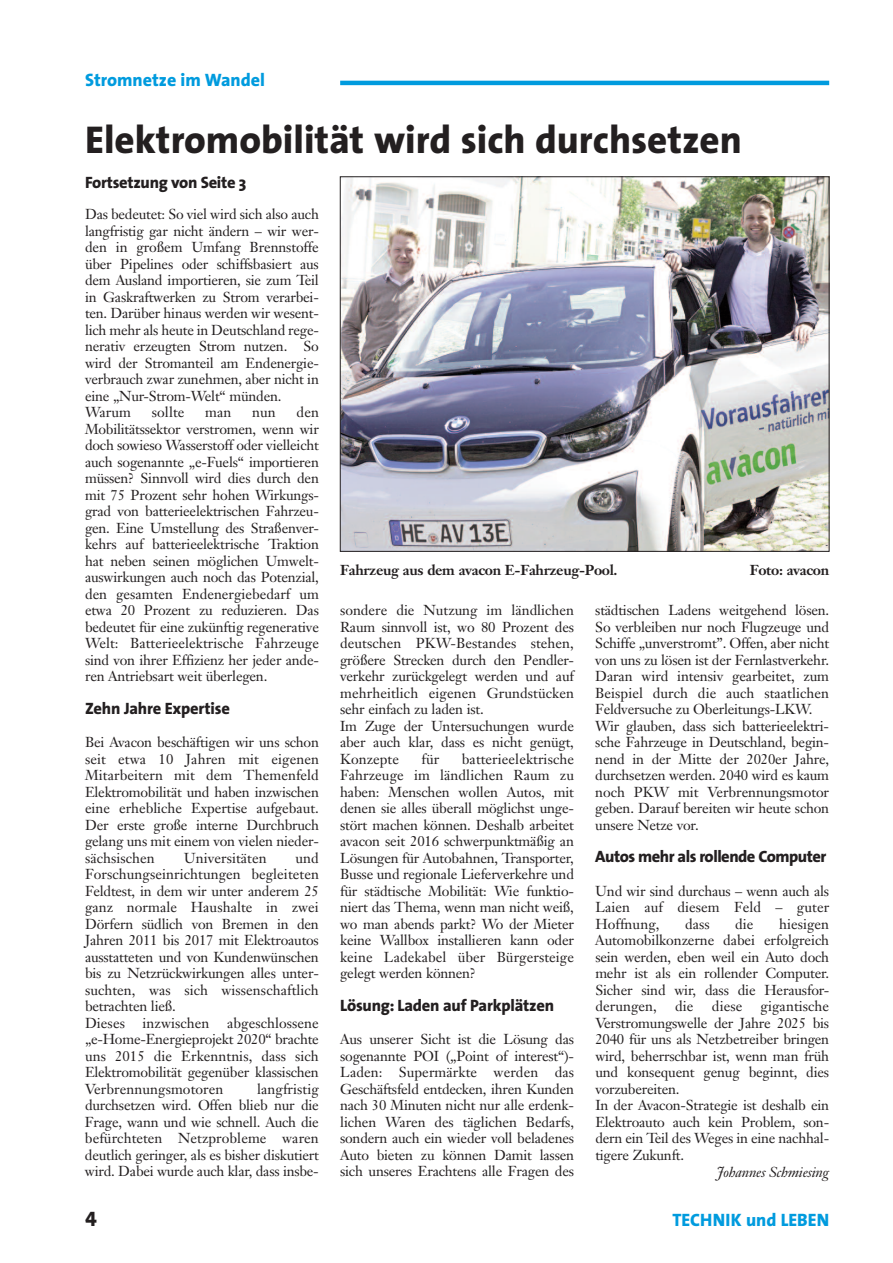
<style>
.page{position:relative;width:893px;height:1263px;background:#fff}
.page>*{position:absolute;margin:0;border:0;box-sizing:border-box;transform-origin:0 0}
.t1{font:800 39px "The Sans";color:#231f20}
.t2{font:21px "The Sans Extra Bold Caps";color:#231f20}
.t3{font:800 18px "The Sans";color:#009bde}
.t4{font:800 16.5px "The Sans";letter-spacing:-.02em;color:#231f20}
.t5{font:14.25px/16.5px "Janson Text";letter-spacing:-.015em;color:#231f20;text-align:justify}
.t6{font:700 14.25px "Janson Text";letter-spacing:-.02em;color:#231f20}
.t7{font:italic 14.25px "Janson Text";letter-spacing:-.015em;color:#231f20}
.t8{font:14.25px "Janson Text";letter-spacing:.005em;color:#231f20}
</style>
<div class="page">
<hr style="left:340px;top:81px;width:489px;height:4px;background:#009bde">
<img style="left:342px;top:179px;width:485px;height:370px">
<p class="t3" style="left:85px;top:72px;width:182px">Stromnetze im Wandel</p>
<h1 class="t1" style="left:85px;top:124px;width:658px">Elektromobilität wird sich durchsetzen</h1>
<p class="t4" style="left:85px;top:175px;width:163px">Fortsetzung von Seite 3</p>
<p class="t5" style="left:85px;top:207px;width:235px;text-align:left">Das bedeutet: So viel wird sich also auch langfristig gar nicht ändern – wir wer&shy;den in großem Umfang Brennstoffe über Pipelines oder schiffsbasiert aus dem Ausland importieren, sie zum Teil in Gaskraftwerken zu Strom verarbei&shy;ten. Darüber hinaus werden wir wesent&shy;lich mehr als heute in Deutschland rege&shy;nerativ erzeugten Strom nutzen. So wird der Stromanteil am Endenergie&shy;verbrauch zwar zunehmen, aber nicht in eine „Nur-Strom-Welt“ münden.<br>Warum</p>
<p class="t5" style="left:85px;top:405px;width:235px;text-indent:212px">den Mobilitätssektor verstromen, wenn wir doch sowieso Wasserstoff oder vielleicht auch sogenannte „e-Fuels“ importieren müssen? Sinnvoll wird dies durch den mit 75 Prozent sehr hohen Wirkungs&shy;grad von batterieelektrischen Fahrzeu&shy;gen. Eine Umstellung des Straßenver&shy;kehrs auf batterieelektrische Traktion hat neben seinen möglichen Umwelt&shy;auswirkungen auch noch das Potenzial, den gesamten Endenergiebedarf um etwa 20 Prozent zu reduzieren. Das bedeutet für eine zukünftig regenerative Welt: Batterieelektrische Fahrzeuge sind von ihrer Effizienz her jeder ande&shy;ren Antriebsart weit überlegen.</p>
<p class="t4" style="left:85px;top:701px;width:146px">Zehn Jahre Expertise</p>
<p class="t5" style="left:85px;top:735px;width:235px">Bei Avacon beschäftigen wir uns schon seit etwa 10 Jahren mit eigenen Mitarbeitern mit dem Themenfeld Elektromobilität und haben inzwischen eine erhebliche Expertise aufgebaut.<br>Der erste große interne Durchbruch gelang uns mit einem von vielen nieder&shy;sächsischen</p>
<p class="t5" style="left:152px;top:405px;width:34px">sollte</p>
<p class="t5" style="left:205px;top:405px;width:28px">man</p>
<p class="t5" style="left:252px;top:405px;width:25px">nun</p>
<p class="t6" style="left:340px;top:564px;width:279px">Fahrzeug aus dem avacon E-Fahrzeug-Pool.</p>
<p class="t6" style="left:750px;top:564px;width:81px">Foto: avacon</p>
<p class="t5" style="left:595px;top:603px;width:235px;text-align:left">städtischen Ladens weitgehend lösen.<br>So verbleiben nur noch Flugzeuge und Schiffe „unverstromt”. Offen, aber nicht von uns zu lösen ist der Fernlastverkehr.<br>Daran wird intensiv gearbeitet, zum Beispiel durch die auch staatlichen Feldversuche zu Oberleitungs-LKW.<br>Wir glauben, dass sich batterieelektri&shy;sche Fahrzeuge in Deutschland, begin&shy;nend in der Mitte der 2020er Jahre, durchsetzen werden. 2040 wird es kaum noch PKW mit Verbrennungsmotor geben. Darauf bereiten wir heute schon unsere Netze vor.</p>
<p class="t4" style="left:595px;top:850px;width:233px">Autos mehr als rollende Computer</p>
<p class="t5" style="left:595px;top:884px;width:235px">Und wir sind durchaus – wenn auch als Laien auf diesem Feld – guter Hoffnung,</p>
<p class="t5" style="left:340px;top:603px;width:235px;text-align:left">sondere die Nutzung im ländlichen<br>Raum sinnvoll ist, wo 80 Prozent des deutschen PKW-Bestandes stehen, größere Strecken durch den Pendler&shy;verkehr zurückgelegt werden und auf mehrheitlich eigenen Grundstücken sehr einfach zu laden ist.<br>Im Zuge der Untersuchungen wurde aber auch klar, dass es nicht genügt,<br>Konzepte</p>
<p class="t5" style="left:340px;top:752px;width:235px;text-indent:122px">batterieelektrische Fahrzeuge im ländlichen Raum zu haben: Menschen wollen Autos, mit denen sie alles überall möglichst unge&shy;stört machen können. Deshalb arbeitet avacon seit 2016 schwerpunktmäßig an Lösungen für Autobahnen, Transporter, Busse und regionale Lieferverkehre und für städtische Mobilität: Wie funktio&shy;niert das Thema, wenn man nicht weiß, wo man abends parkt? Wo der Mieter keine Wallbox installieren kann oder keine Ladekabel über Bürgersteige gelegt werden können?</p>
<p class="t4" style="left:340px;top:998px;width:215px">Lösung: Laden auf Parkplätzen</p>
<p class="t5" style="left:340px;top:1032px;width:235px">Aus unserer Sicht ist die Lösung das sogenannte POI („Point of interest“)- Laden: Supermärkte werden das Geschäftsfeld entdecken, ihren Kunden nach 30 Minuten nicht nur alle erdenk&shy;lichen Waren des täglichen Bedarfs, sondern auch ein wieder voll beladenes Auto bieten zu können Damit lassen sich unseres Erachtens alle Fragen des</p>
<p class="t5" style="left:421px;top:752px;width:19px">für</p>
<p class="t5" style="left:85px;top:851px;width:235px;text-align:left;text-indent:211px">und<br>Forschungseinrichtungen begleiteten<br>Feldtest, in dem wir unter anderem 25 ganz normale Haushalte in zwei<br>Dörfern südlich von Bremen in den<br>Jahren 2011 bis 2017 mit Elektroautos ausstatteten und von Kundenwünschen bis zu Netzrückwirkungen alles unter&shy;suchten, was sich wissenschaftlich betrachten ließ.<br>Dieses inzwischen abgeschlossene „e-Home-Energieprojekt 2020“ brachte uns 2015 die Erkenntnis, dass sich<br>Elektromobilität gegenüber klassischen<br>Verbrennungsmotoren</p>
<p class="t8" style="left:184px;top:852px;width:84px">Universitäten</p>
<p class="t5" style="left:595px;top:917px;width:235px;text-indent:184px">hiesigen Automobilkonzerne dabei erfolgreich sein werden, eben weil ein Auto doch mehr ist als ein rollender Computer.<br>Sicher sind wir, dass die Herausfor&shy;derungen,</p>
<p class="t5" style="left:685px;top:917px;width:26px">dass</p>
<p class="t5" style="left:735px;top:917px;width:20px">die</p>
<p class="t5" style="left:595px;top:999px;width:235px;text-align:left;text-indent:165px">gigantische<br>Verstromungswelle der Jahre 2025 bis<br>2040 für uns als Netzbetreiber bringen wird, beherrschbar ist, wenn man früh und konsequent genug beginnt, dies vorzubereiten.<br>In der Avacon-Strategie ist deshalb ein<br>Elektroauto auch kein Problem, son&shy;dern ein Teil des Weges in eine nachhal&shy;tigere Zukunft.</p>
<p class="t7" style="left:717px;top:1166px;width:114px">Johannes Schmiesing</p>
<p class="t5" style="left:675px;top:999px;width:20px">die</p>
<p class="t5" style="left:712px;top:999px;width:32px">diese</p>
<p class="t5" style="left:85px;top:1082px;width:235px;text-indent:172px">langfristig durchsetzen wird. Offen blieb nur die Frage, wann und wie schnell. Auch die befürchteten Netzprobleme waren deutlich geringer, als es bisher diskutiert wird. Dabei wurde auch klar, dass insbe-</p>
<h2 class="t2" style="left:85px;top:1211px;width:13px">4</h2>
<p class="t3" style="left:672px;top:1212px;width:158px">TECHNIK und LEBEN</p>
</div>
